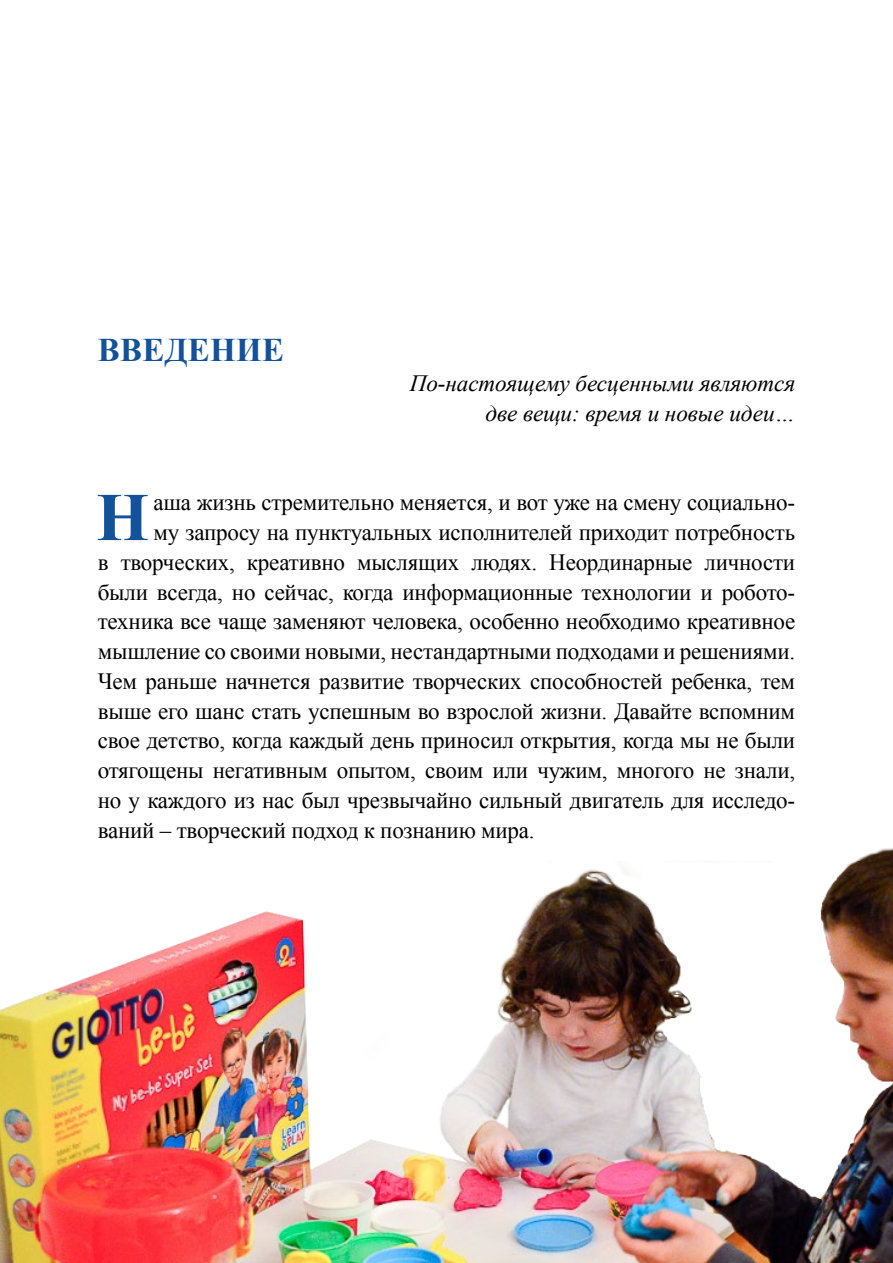
<style>
.page{position:relative;width:893px;height:1263px;background:#fff}
.page>*{position:absolute;margin:0;border:0;box-sizing:border-box;transform-origin:0 0}
.t1{font:700 68.25px "Times New Roman";color:#13519b}
.t2{font:700 33px "Times New Roman";letter-spacing:.01em;color:#13519b}
.t3{font:23.25px "Times New Roman";letter-spacing:-.01em;color:#000}
.t4{font:italic 23.25px/29.7px "Times New Roman";letter-spacing:-.005em;color:#000;text-align:right}
</style>
<div class="page">
<img style="left:0;top:848px;width:893px;height:415px">
<h2 class="t2" style="left:98px;top:328px;width:188px">ВВЕДЕНИЕ</h2>
<p class="t4" style="left:410px;top:368px;width:387px">По-настоящему бесценными являются две вещи: время и новые идеи…</p>
<h1 class="t1" style="left:96px;top:470px;width:54px">Н</h1>
<p class="t3" style="left:153px;top:487px;width:643px">аша жизнь стремительно меняется, и вот уже на смену социально-</p>
<p class="t3" style="left:153px;top:517px;width:643px">му запросу на пунктуальных исполнителей приходит потребность</p>
<p class="t3" style="left:98px;top:546px;width:699px">в творческих, креативно мыслящих людях. Неординарные личности</p>
<p class="t3" style="left:98px;top:576px;width:699px">были всегда, но сейчас, когда информационные технологии и робото-</p>
<p class="t3" style="left:98px;top:606px;width:699px">техника все чаще заменяют человека, особенно необходимо креативное</p>
<p class="t3" style="left:98px;top:636px;width:699px">мышление со своими новыми, нестандартными подходами и решениями.</p>
<p class="t3" style="left:98px;top:665px;width:699px">Чем раньше начнется развитие творческих способностей ребенка, тем</p>
<p class="t3" style="left:98px;top:695px;width:699px">выше его шанс стать успешным во взрослой жизни. Давайте вспомним</p>
<p class="t3" style="left:98px;top:725px;width:699px">свое детство, когда каждый день приносил открытия, когда мы не были</p>
<p class="t3" style="left:98px;top:755px;width:699px">отягощены негативным опытом, своим или чужим, многого не знали,</p>
<p class="t3" style="left:98px;top:784px;width:699px">но у каждого из нас был чрезвычайно сильный двигатель для исследо-</p>
<p class="t3" style="left:98px;top:814px;width:438px">ваний – творческий подход к познанию мира.</p>
</div>
